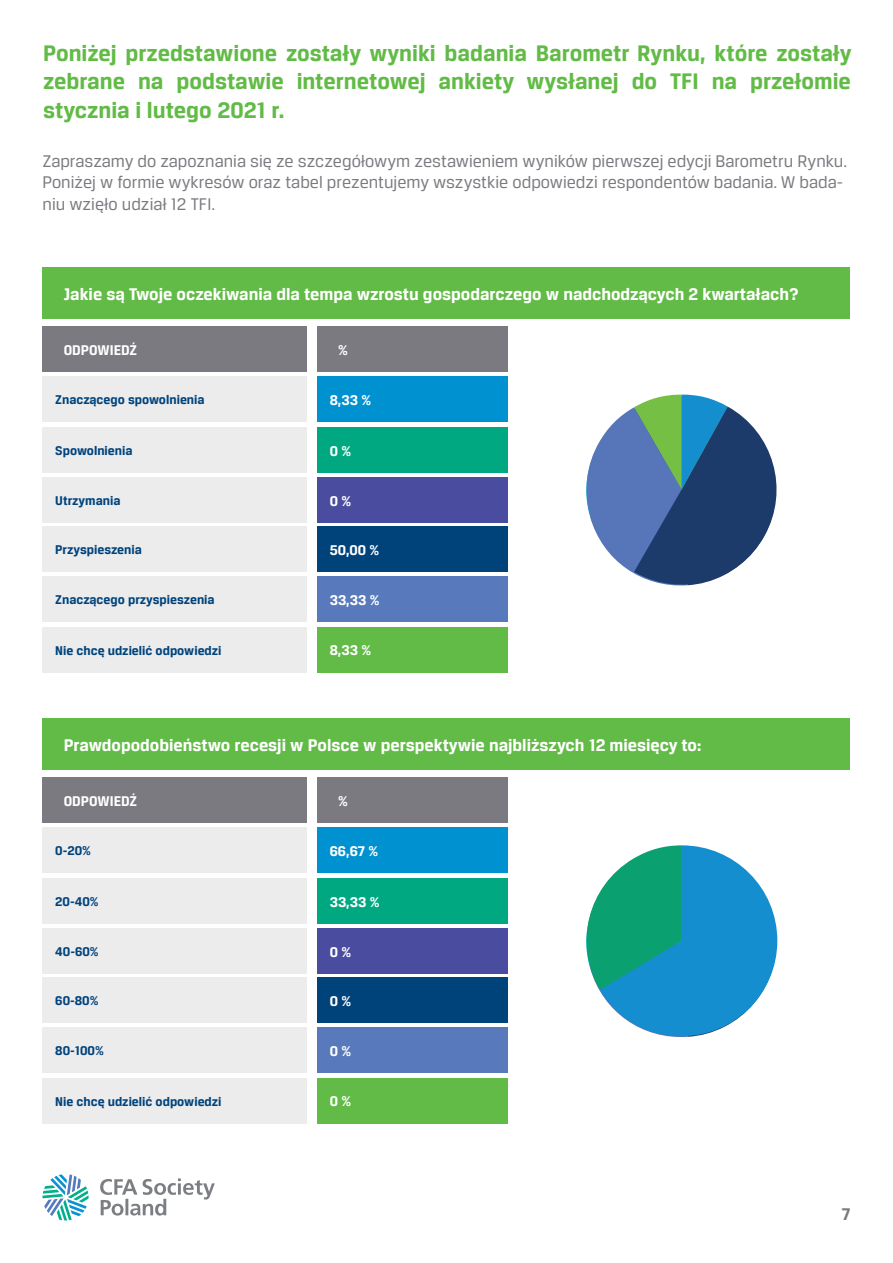
<style>
.page{position:relative;width:893px;height:1263px;background:#fff}
.page>*{position:absolute;margin:0;border:0;box-sizing:border-box;transform-origin:0 0}
.t1{font:700 24px/28.8px "CFA Breuer Text";color:#62bb46;text-align:justify}
.t2{font:18px/21.6px "CFA Breuer Text";color:#7b7a80}
.t3{font:700 18px "CFA Breuer Text";color:#fff}
.t4{font:700 18px "CFA Breuer Text";color:#7b7a80}
.t5{font:700 15px "CFA Breuer Text";color:#fff}
.t6{font:700 13.5px "CFA Breuer Text";color:#00437b}
</style>
<div class="page">
<svg style="left:100px;top:1178px;width:115px;height:38px"></svg>
<svg style="left:43px;top:1174px;width:46px;height:46px"></svg>
<div style="left:43px;top:268px;width:807px;height:51px;background:#62bb46"></div>
<div style="left:43px;top:719px;width:807px;height:51px;background:#62bb46"></div>
<div style="left:43px;top:327px;width:264px;height:45px;background:#7b7a80"></div>
<div style="left:43px;top:777px;width:264px;height:46px;background:#7b7a80"></div>
<div style="left:43px;top:376px;width:264px;height:46px;background:#ececed"></div>
<div style="left:43px;top:827px;width:264px;height:46px;background:#ececed"></div>
<div style="left:43px;top:427px;width:264px;height:46px;background:#ececed"></div>
<div style="left:43px;top:878px;width:264px;height:46px;background:#ececed"></div>
<div style="left:43px;top:477px;width:264px;height:46px;background:#ececed"></div>
<div style="left:43px;top:928px;width:264px;height:46px;background:#ececed"></div>
<div style="left:43px;top:526px;width:264px;height:46px;background:#ececed"></div>
<div style="left:43px;top:977px;width:264px;height:46px;background:#ececed"></div>
<div style="left:43px;top:576px;width:264px;height:46px;background:#ececed"></div>
<div style="left:43px;top:1027px;width:264px;height:46px;background:#ececed"></div>
<div style="left:43px;top:627px;width:264px;height:46px;background:#ececed"></div>
<div style="left:43px;top:1078px;width:264px;height:45px;background:#ececed"></div>
<div style="left:317px;top:327px;width:190px;height:45px;background:#7b7a80"></div>
<div style="left:317px;top:777px;width:190px;height:46px;background:#7b7a80"></div>
<div style="left:317px;top:376px;width:190px;height:46px;background:#0091d1"></div>
<div style="left:317px;top:827px;width:190px;height:46px;background:#0091d1"></div>
<div style="left:317px;top:427px;width:190px;height:46px;background:#00a881"></div>
<div style="left:317px;top:878px;width:190px;height:46px;background:#00a881"></div>
<div style="left:317px;top:477px;width:190px;height:46px;background:#4a4ca0"></div>
<div style="left:317px;top:928px;width:190px;height:46px;background:#4a4ca0"></div>
<div style="left:317px;top:526px;width:190px;height:46px;background:#00437b"></div>
<div style="left:317px;top:977px;width:190px;height:46px;background:#00437b"></div>
<div style="left:317px;top:576px;width:190px;height:46px;background:#587abc"></div>
<div style="left:317px;top:1027px;width:190px;height:46px;background:#587abc"></div>
<div style="left:317px;top:627px;width:190px;height:46px;background:#62bb46"></div>
<div style="left:317px;top:1078px;width:190px;height:45px;background:#62bb46"></div>
<svg style="left:586px;top:395px;width:191px;height:191px"></svg>
<svg style="left:586px;top:845px;width:192px;height:192px"></svg>
<h1 class="t1" style="left:43px;top:38px;width:810px">Poniżej przedstawione zostały wyniki badania Barometr Rynku, które zostały zebrane na podstawie internetowej ankiety wysłanej do TFI na przełomie stycznia i lutego 2021 r.</h1>
<p class="t2" style="left:43px;top:150px;width:806px">Zapraszamy do zapoznania się ze szczegółowym zestawieniem wyników pierwszej edycji Barometru Rynku.<br>Poniżej w formie wykresów oraz tabel prezentujemy wszystkie odpowiedzi respondentów badania. W bada&shy;niu wzięło udział 12 TFI.</p>
<p class="t3" style="left:64px;top:284px;width:736px">Jakie są Twoje oczekiwania dla tempa wzrostu gospodarczego w nadchodzących 2 kwartałach?</p>
<p class="t5" style="left:64px;top:342px;width:75px">ODPOWIEDŹ</p>
<p class="t5" style="left:338px;top:342px;width:11px">%</p>
<p class="t6" style="left:55px;top:392px;width:151px">Znaczącego spowolnienia</p>
<p class="t5" style="left:330px;top:392px;width:43px">8,33 %</p>
<p class="t6" style="left:55px;top:443px;width:79px">Spowolnienia</p>
<p class="t5" style="left:330px;top:442px;width:23px">0 %</p>
<p class="t6" style="left:55px;top:493px;width:67px">Utrzymania</p>
<p class="t5" style="left:330px;top:492px;width:23px">0 %</p>
<p class="t6" style="left:55px;top:542px;width:88px">Przyspieszenia</p>
<p class="t5" style="left:330px;top:541px;width:51px">50,00 %</p>
<p class="t6" style="left:55px;top:592px;width:161px">Znaczącego przyspieszenia</p>
<p class="t5" style="left:330px;top:591px;width:51px">33,33 %</p>
<p class="t6" style="left:55px;top:643px;width:168px">Nie chcę udzielić odpowiedzi</p>
<p class="t5" style="left:330px;top:642px;width:43px">8,33 %</p>
<p class="t3" style="left:64px;top:735px;width:639px">Prawdopodobieństwo recesji w Polsce w perspektywie najbliższych 12 miesięcy to:</p>
<p class="t5" style="left:64px;top:792px;width:75px">ODPOWIEDŹ</p>
<p class="t5" style="left:338px;top:792px;width:11px">%</p>
<p class="t6" style="left:55px;top:843px;width:37px">0-20%</p>
<p class="t5" style="left:330px;top:842px;width:50px">66,67 %</p>
<p class="t6" style="left:55px;top:894px;width:45px">20-40%</p>
<p class="t5" style="left:330px;top:893px;width:51px">33,33 %</p>
<p class="t6" style="left:55px;top:944px;width:45px">40-60%</p>
<p class="t5" style="left:330px;top:943px;width:23px">0 %</p>
<p class="t6" style="left:55px;top:993px;width:45px">60-80%</p>
<p class="t5" style="left:330px;top:992px;width:23px">0 %</p>
<p class="t6" style="left:55px;top:1043px;width:50px">80-100%</p>
<p class="t5" style="left:330px;top:1042px;width:23px">0 %</p>
<p class="t6" style="left:55px;top:1094px;width:168px">Nie chcę udzielić odpowiedzi</p>
<p class="t5" style="left:330px;top:1093px;width:23px">0 %</p>
<p class="t4" style="left:842px;top:1204px;width:10px">7</p>
</div>
